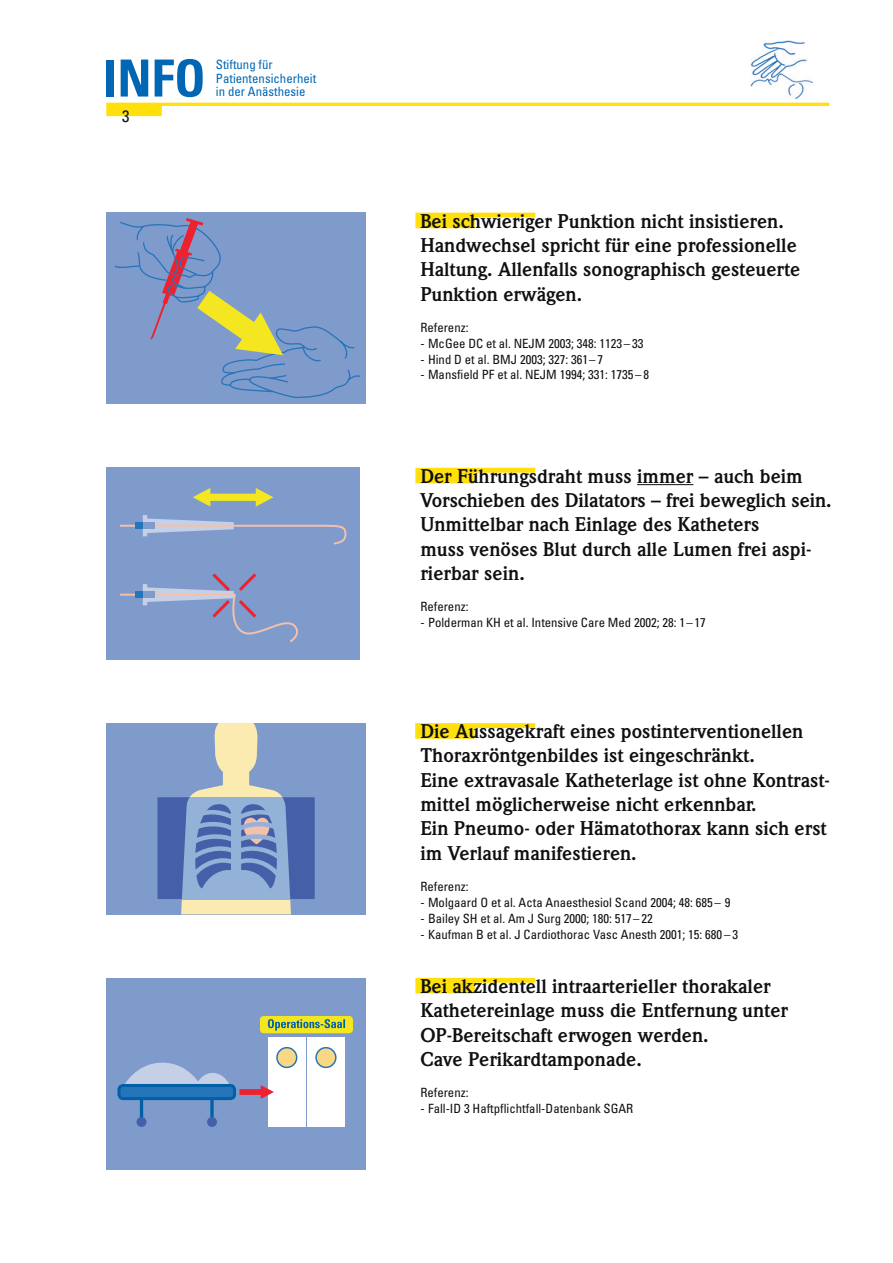
<style>
.page{position:relative;width:893px;height:1263px;background:#fff}
.page>*{position:absolute;margin:0;border:0;box-sizing:border-box;transform-origin:0 0}
.t1{font:700 condensed 51.3px "Univers";color:#0167b4}
.Punkte-Text{font:700 19.5px/24.3px "Weidemann";color:#0d0f11}
.t2{font:condensed 16.5px "Univers LT Std";color:#0d0f11}
.Quellen{font:condensed 12.75px "Univers";color:#0d0f11}
.t3{font:condensed 12.75px "Univers LT Std";color:#0167b4}
</style>
<div class="page">
<svg style="left:415px;top:468px;width:120px;height:15px"></svg>
<svg style="left:415px;top:723px;width:120px;height:16px"></svg>
<svg style="left:415px;top:978px;width:120px;height:15px"></svg>
<svg style="left:415px;top:213px;width:120px;height:15px"></svg>
<div style="left:106px;top:213px;width:260px;height:191px;background:#7e9bcc"></div>
<svg style="left:115px;top:218px;width:246px;height:180px"></svg>
<div style="left:106px;top:468px;width:254px;height:192px;background:#7e9bcc"></div>
<svg style="left:120px;top:515px;width:227px;height:30px"></svg>
<div style="left:135px;top:523px;width:20px;height:6px;background:#2674b9"></div>
<div style="left:143px;top:523px;width:12px;height:6px;background:#7e9bcc"></div>
<svg style="left:256px;top:488px;width:17px;height:19px"></svg>
<div style="left:206px;top:494px;width:53px;height:7px;background:#f4e721"></div>
<svg style="left:193px;top:488px;width:17px;height:19px"></svg>
<svg style="left:120px;top:573px;width:178px;height:69px"></svg>
<div style="left:106px;top:723px;width:260px;height:191px;background:#7e9bcc"></div>
<svg style="left:157px;top:723px;width:158px;height:191px"></svg>
<hr style="left:637px;top:484px;width:56px;height:1px;background:#0d0f11">
<div style="left:106px;top:978px;width:260px;height:191px;background:#7e9bcc"></div>
<div style="left:268px;top:1038px;width:37px;height:89px;background:#fff"></div>
<div style="left:307px;top:1038px;width:38px;height:89px;background:#fff"></div>
<svg style="left:316px;top:1048px;width:20px;height:19px"></svg>
<div style="left:315px;top:1047px;width:22px;height:21px;border:1px solid #2674b9;border-radius:50%"></div>
<svg style="left:261px;top:1085px;width:13px;height:14px"></svg>
<div style="left:239px;top:1089px;width:23px;height:6px;background:#ee222e"></div>
<svg style="left:125px;top:1063px;width:104px;height:21px"></svg>
<hr style="left:140px;top:1097px;width:3px;height:26px;background:#0160a6">
<div style="left:137px;top:1117px;width:9px;height:10px;background:#4560a8;border-radius:50%"></div>
<svg style="left:210px;top:1100px;width:4px;height:17px"></svg>
<div style="left:207px;top:1117px;width:10px;height:10px;background:#4560a8;border-radius:50%"></div>
<div style="left:119px;top:1085px;width:116px;height:13px;background:#2674b9;border-radius:4px"></div>
<div style="left:117px;top:1084px;width:119px;height:16px;border:3px solid #0160a6;border-radius:4px"></div>
<div style="left:277px;top:1048px;width:20px;height:19px;background:#fad785;border-radius:50%"></div>
<div style="left:276px;top:1047px;width:21px;height:21px;border:1px solid #2674b9;border-radius:50%"></div>
<div style="left:260px;top:1016px;width:93px;height:17px;background:#f4e721;border-radius:4px"></div>
<svg style="left:268px;top:1019px;width:77px;height:12px"></svg>
<svg style="left:106px;top:103px;width:723px;height:13px"></svg>
<img style="left:751px;top:41px;width:62px;height:58px">
<p class="t1" style="left:103px;top:47px;width:104px">INFO</p>
<p class="t2" style="left:122px;top:106px;width:9px">3</p>
<p class="t3" style="left:216px;top:56px;width:58px">Stiftung für</p>
<p class="t3" style="left:216px;top:70px;width:102px">Patientensicherheit</p>
<p class="t3" style="left:216px;top:84px;width:91px">in der Anästhesie</p>
<p class="Punkte-Text" style="left:420px;top:209px;width:381px">Bei schwieriger Punktion nicht insistieren.<br>Handwechsel spricht für eine professionelle Haltung. Allenfalls sonographisch gesteuerte Punktion erwägen.</p>
<p class="Quellen" style="left:420px;top:319px;width:50px">Referenz:</p>
<p class="Quellen" style="left:420px;top:335px;width:225px">- McGee DC et al. NEJM 2003; 348: 1123– 33</p>
<p class="Quellen" style="left:420px;top:351px;width:184px">- Hind D et al. BMJ 2003; 327: 361– 7</p>
<p class="Quellen" style="left:420px;top:367px;width:230px">- Mansfield PF et al. NEJM 1994; 331: 1735– 8</p>
<p class="Punkte-Text" style="left:420px;top:464px;width:413px">Der Führungsdraht muss immer – auch beim<br>Vorschieben des Dilatators – frei beweglich sein.<br>Unmittelbar nach Einlage des Katheters</p>
<p class="Punkte-Text" style="left:420px;top:537px;width:393px">muss venöses Blut durch alle Lumen frei aspi&shy;rierbar sein.</p>
<p class="Quellen" style="left:420px;top:598px;width:50px">Referenz:</p>
<p class="Quellen" style="left:420px;top:614px;width:287px">- Polderman KH et al. Intensive Care Med 2002; 28: 1– 17</p>
<p class="Punkte-Text" style="left:420px;top:719px;width:411px">Die Aussagekraft eines postinterventionellen Thoraxröntgenbildes ist eingeschränkt.<br>Eine extravasale Katheterlage ist ohne Kontrast&shy;mittel möglicherweise nicht erkennbar.<br>Ein Pneumo- oder Hämatothorax kann sich erst im Verlauf manifestieren.</p>
<p class="Quellen" style="left:420px;top:878px;width:50px">Referenz:</p>
<p class="Quellen" style="left:420px;top:894px;width:312px">- Molgaard O et al. Acta Anaesthesiol Scand 2004; 48: 685 – 9</p>
<p class="Quellen" style="left:420px;top:910px;width:234px">- Bailey SH et al. Am J Surg 2000; 180: 517– 22</p>
<p class="Quellen" style="left:420px;top:926px;width:319px">- Kaufman B et al. J Cardiothorac Vasc Anesth 2001; 15: 680– 3</p>
<p class="Punkte-Text" style="left:420px;top:974px;width:369px">Bei akzidentell intraarterieller thorakaler Kathetereinlage muss die Entfernung unter OP-Bereitschaft erwogen werden.<br>Cave Perikardtamponade.</p>
<p class="Quellen" style="left:420px;top:1084px;width:50px">Referenz:</p>
<p class="Quellen" style="left:420px;top:1100px;width:215px">- Fall-ID 3 Haftpflichtfall-Datenbank SGAR</p>
</div>
